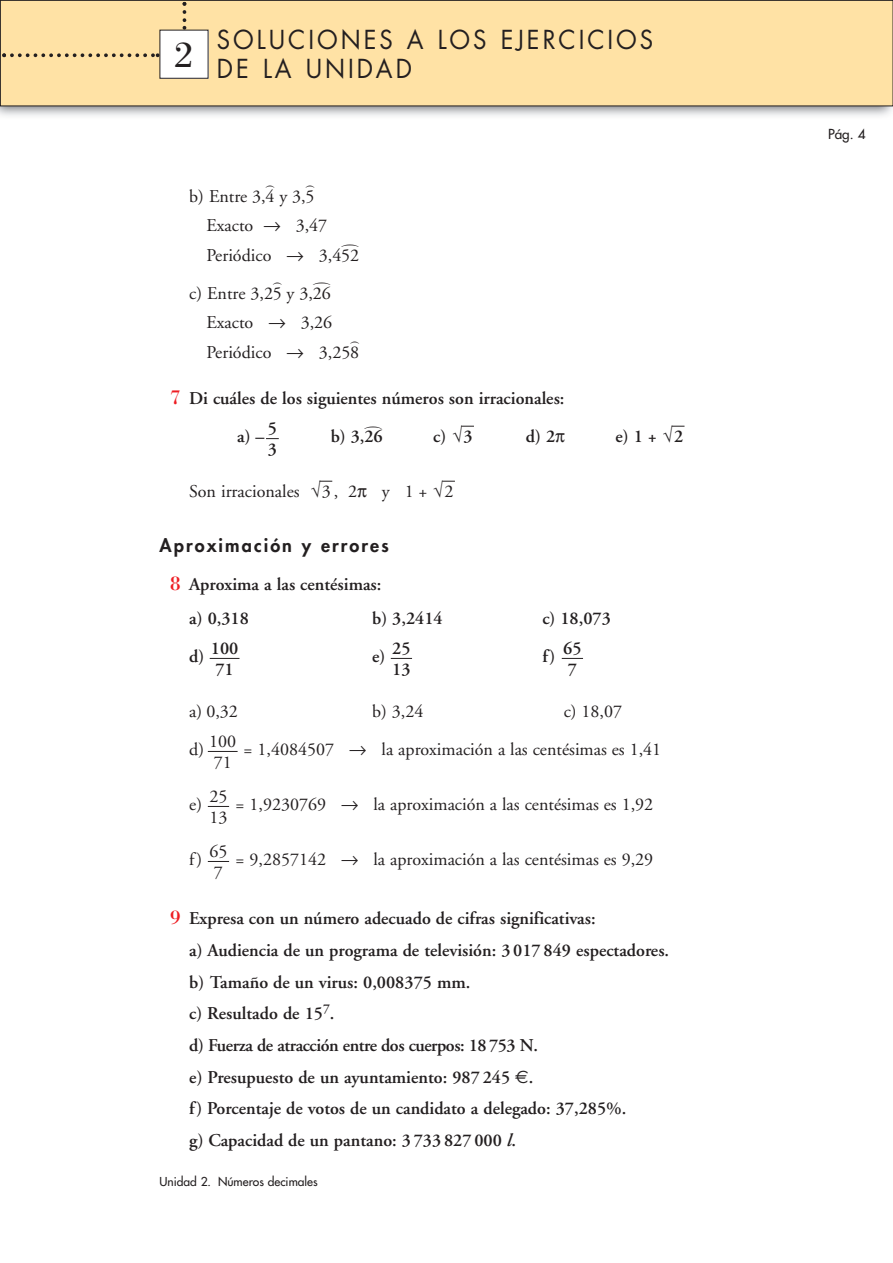
<style>
.page{position:relative;width:893px;height:1263px;background:#fff}
.page>*{position:absolute;margin:0;border:0;box-sizing:border-box;transform-origin:0 0}
.t1{font:37.5px "Bodoni";color:#231f20}
.t2{font:25.5px/28.5px "Futura";letter-spacing:.125em;color:#231f20;scale:.94 1}
.t3{font:21px "MT Extra";color:#231f20}
.t4{font:21px "MT Extra";color:#231f20;scale:2 1}
.t5{font:600 18px/31.7px "Adobe Garamond";color:#231f20}
.t6{font:18px/21px "Adobe Garamond";color:#231f20}
.t7{font:800 18px "Futura";letter-spacing:.115em;color:#231f20}
.t8{font:13.5px "Futura";color:#231f20}
.t9{font:12px "Futura";color:#231f20}
.s1{font-family:"Bodoni";font-weight:400;font-size:21px;color:#ee1d23}
.s2{font-family:"Euro Sans";font-weight:400}
.s3{font-style:italic}
</style>
<div class="page">
<svg style="left:208px;top:861px;width:21px;height:1px"></svg>
<svg style="left:208px;top:806px;width:21px;height:1px"></svg>
<svg style="left:208px;top:751px;width:29px;height:1px"></svg>
<svg style="left:561px;top:658px;width:22px;height:1px"></svg>
<svg style="left:391px;top:658px;width:21px;height:1px"></svg>
<svg style="left:210px;top:658px;width:29px;height:1px"></svg>
<svg style="left:442px;top:481px;width:13px;height:1px"></svg>
<svg style="left:319px;top:481px;width:13px;height:1px"></svg>
<svg style="left:671px;top:426px;width:13px;height:1px"></svg>
<svg style="left:461px;top:426px;width:13px;height:1px"></svg>
<svg style="left:266px;top:438px;width:13px;height:1px"></svg>
<img style="left:0;top:106px;width:892px;height:10px">
<div style="left:0;top:0;width:892px;height:106px;background:#ffe2a5"></div>
<div style="left:0;top:0;width:892px;height:106px;border:1px solid #231f20"></div>
<svg style="left:2px;top:53px;width:157px;height:4px"></svg>
<svg style="left:182px;top:2px;width:4px;height:28px"></svg>
<div style="left:160px;top:30px;width:48px;height:48px;background:#fff"></div>
<h1 class="t1" style="left:175px;top:41px;width:20px">2</h1>
<h1 class="t1" style="left:175px;top:41px;width:20px">1</h1>
<h2 class="t2" style="left:217px;top:28px;width:465px">SOLUCIONES A LOS EJERCICIOS<br>DE LA UNIDAD</h2>
<p class="t3" style="left:266px;top:171px;width:10px">)</p>
<p class="t3" style="left:306px;top:171px;width:10px">)</p>
<p class="t6" style="left:206px;top:212px;width:154px;line-height:29.5px">Exacto → 3,47<br>Periódico → 3,452</p>
<p class="t6" style="left:189px;top:187px;width:127px">b) Entre 3,4 y 3,5</p>
<p class="t4" style="left:341px;top:231px;width:10px">)</p>
<p class="t3" style="left:273px;top:269px;width:10px">)</p>
<p class="t4" style="left:313px;top:269px;width:10px">)</p>
<p class="t6" style="left:206px;top:309px;width:154px;line-height:29.5px">Exacto → 3,26<br>Periódico → 3,258</p>
<p class="t6" style="left:189px;top:284px;width:143px">c) Entre 3,25 y 3,26</p>
<p class="t3" style="left:350px;top:328px;width:10px">)</p>
<p class="t5" style="left:237px;top:381px;width:329px;line-height:38px;text-indent:-67px"><span class="s1">7</span> Di cuáles de los siguientes números son irracionales: a) –</p>
<p class="t5" style="left:268px;top:419px;width:11px;line-height:21px">5<br>3</p>
<p class="t4" style="left:364px;top:412px;width:10px">)</p>
<p class="t5" style="left:433px;top:422px;width:41px">c) √3</p>
<p class="t5" style="left:526px;top:422px;width:31px">d) 2</p>
<p class="t5" style="left:615px;top:422px;width:69px">e) 1 + √2</p>
<p class="t5" style="left:331px;top:422px;width:53px">b) 3,26</p>
<p class="t6" style="left:189px;top:483px;width:112px">Son irracionales</p>
<p class="t6" style="left:311px;top:483px;width:48px">√3, 2</p>
<p class="t6" style="left:382px;top:483px;width:73px">y 1 +√2</p>
<p class="t7" style="left:159px;top:537px;width:231px">Aproximación y errores</p>
<p class="t5" style="left:189px;top:569px;width:194px;line-height:33.8px;text-indent:-19px"><span class="s1">8</span> Aproxima a las centésimas: a) 0,318</p>
<p class="t5" style="left:372px;top:604px;width:72px">b) 3,2414</p>
<p class="t5" style="left:542px;top:604px;width:70px">c) 18,073</p>
<p class="t5" style="left:563px;top:639px;width:20px;line-height:21px">65<br>7</p>
<p class="t5" style="left:392px;top:639px;width:20px;line-height:21px">25<br>13</p>
<p class="t5" style="left:211px;top:639px;width:29px;line-height:21px">100<br>71</p>
<p class="t5" style="left:189px;top:642px;width:16px">d)</p>
<p class="t5" style="left:372px;top:642px;width:15px">e)</p>
<p class="t5" style="left:542px;top:642px;width:14px">f)</p>
<p class="t6" style="left:189px;top:703px;width:50px">a) 0,32</p>
<p class="t6" style="left:372px;top:703px;width:53px">b) 3,24</p>
<p class="t6" style="left:189px;top:694px;width:473px;line-height:38px;text-indent:374px">c) 18,07<br>d) = 1,4084507 → la aproximación a las centésimas es 1,41</p>
<p class="t6" style="left:189px;top:796px;width:465px">e) = 1,9230769 → la aproximación a las centésimas es 1,92</p>
<p class="t6" style="left:189px;top:851px;width:465px">f) = 9,2857142 → la aproximación a las centésimas es 9,29</p>
<p class="t6" style="left:209px;top:732px;width:28px">100<br>71</p>
<p class="t6" style="left:209px;top:787px;width:19px">25<br>13</p>
<p class="t6" style="left:209px;top:842px;width:19px">65<br>7</p>
<p class="t5" style="left:189px;top:905px;width:481px;text-indent:-19px"><span class="s1">9</span> Expresa con un número adecuado de cifras significativas:<br>a) Audiencia de un programa de televisión: 3 017 849 espectadores. b) Tamaño de un virus: 0,008375 mm.<br>c) Resultado de 15<sup>7</sup>.<br>d) Fuerza de atracción entre dos cuerpos: 18753 N.<br>e) Presupuesto de un ayuntamiento: 987 245 <span class="s2">€</span>.<br>f) Porcentaje de votos de un candidato a delegado: 37,285%.<br>g) Capacidad de un pantano: 3 733 827 000 <span class="s3">l</span>.</p>
<p class="t9" style="left:159px;top:1176px;width:160px">Unidad 2. Números decimales</p>
<p class="t8" style="left:828px;top:128px;width:39px">Pág. 4</p>
</div>
